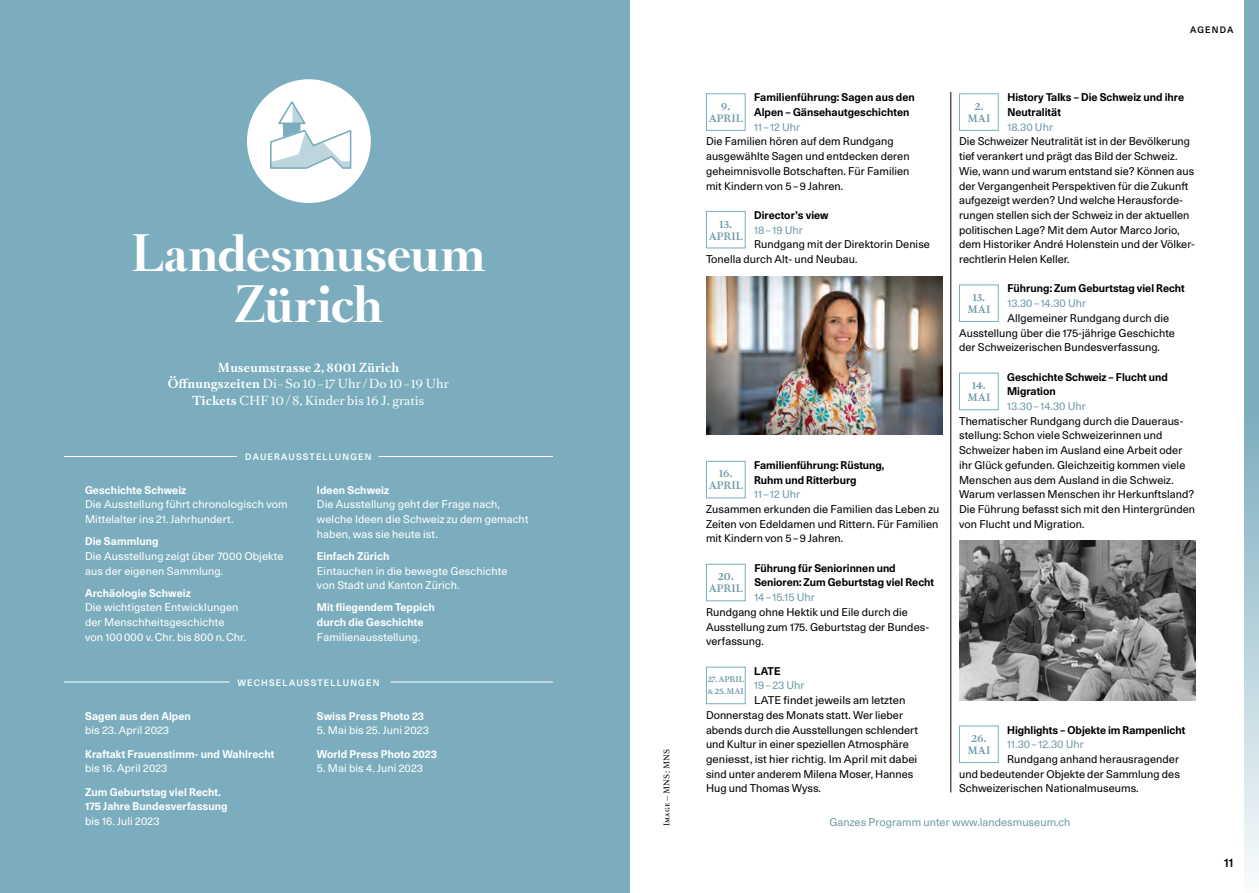
<style>
.page{position:relative;width:1259px;height:893px;background:#fff}
.page>*{position:absolute;margin:0;border:0;box-sizing:border-box;transform-origin:0 0}
.t1{font:700 45px/51px "Romain Headline";letter-spacing:-.005em;color:#fff;text-align:center}
.t2{font:500 12px "Unica 77 LL";color:#000}
.t3{font:11.85px/16.8px "Romain Text";letter-spacing:.005em;color:#fff;text-align:center}
.t4{font:10.8px/14.7px "Unica 77 LL";letter-spacing:.005em;color:#000}
.t5{font:10.8px/14.7px "Unica 77 LL";letter-spacing:.01em;color:#fff}
.t6{font:700 10.8px/14.7px "Unica 77 LL";color:#000}
.t7{font:700 10.8px/14.7px "Unica 77 LL";letter-spacing:.01em;color:#fff}
.t8{font:10.8px "Unica 77 LL";letter-spacing:.005em;color:#6f9baa}
.t9{font:700 9.75px/12px "Romain Text";letter-spacing:.005em;color:#6f9baa;text-align:center}
.t10{font:500 9px "Unica 77 LL";letter-spacing:.13em;color:#fff}
.t11{font:500 9px "Unica 77 LL";letter-spacing:.13em;color:#000}
.t12{font:700 7.5px/12px "Romain Text";color:#6f9baa}
.t13{font:7.5px "Romain Text";letter-spacing:.005em;color:#000}
.s1{font-weight:700}
.s2{font-size:6px}
</style>
<div class="page">
<div style="left:0;top:0;width:629px;height:893px;background:#7badbe"></div>
<div style="left:246px;top:78px;width:125px;height:126px;background:#fff;border-radius:50%"></div>
<svg style="left:270px;top:101px;width:82px;height:68px"></svg>
<hr style="left:378px;top:456px;width:175px;height:1px;background:#fff">
<hr style="left:64px;top:456px;width:173px;height:1px;background:#fff">
<hr style="left:390px;top:682px;width:163px;height:1px;background:#fff">
<hr style="left:64px;top:682px;width:166px;height:1px;background:#fff">
<svg style="left:1244px;top:0;width:15px;height:872px;background:#9bc0cd"></svg>
<div style="left:706px;top:93px;width:39px;height:38px;border:1px solid #7badbe"></div>
<div style="left:706px;top:211px;width:39px;height:37px;border:1px solid #7badbe"></div>
<div style="left:706px;top:461px;width:39px;height:37px;border:1px solid #7badbe"></div>
<div style="left:706px;top:564px;width:39px;height:37px;border:1px solid #7badbe"></div>
<div style="left:706px;top:667px;width:39px;height:37px;border:1px solid #7badbe"></div>
<div style="left:959px;top:93px;width:39px;height:38px;border:1px solid #7badbe"></div>
<div style="left:959px;top:285px;width:39px;height:37px;border:1px solid #7badbe"></div>
<div style="left:959px;top:373px;width:39px;height:37px;border:1px solid #7badbe"></div>
<div style="left:959px;top:726px;width:39px;height:37px;border:1px solid #7badbe"></div>
<hr style="left:950px;top:92px;width:1px;height:700px;background:#000">
<img style="left:959px;top:540px;width:236px;height:160px">
<img style="left:706px;top:277px;width:236px;height:157px">
<h1 class="t1" style="left:131px;top:229px;width:355px">Landesmuseum<br>Zürich</h1>
<p class="t3" style="left:168px;top:359px;width:282px"><span class="s1">Museumstrasse 2, 8001 Zürich<br>Öffnungszeiten</span> Di– So 10–17 Uhr /Do 10–19 Uhr<br><span class="s1">Tickets</span> CHF 10/8, Kinder bis 16 J. gratis</p>
<p class="t10" style="left:245px;top:450px;width:128px">DAUERAUSSTELLUNGEN</p>
<p class="t7" style="left:85px;top:482px;width:103px">Geschichte Schweiz</p>
<p class="t5" style="left:85px;top:497px;width:204px">Die Ausstellung führt chronologisch vom<br>Mittelalter ins 21. Jahrhundert.</p>
<p class="t7" style="left:85px;top:533px;width:75px">Die Sammlung</p>
<p class="t5" style="left:85px;top:548px;width:200px">Die Ausstellung zeigt über 7000 Objekte aus der eigenen Sammlung.</p>
<p class="t7" style="left:85px;top:585px;width:107px">Archäologie Schweiz</p>
<p class="t5" style="left:85px;top:599px;width:163px">Die wichtigsten Entwicklungen der Menschheitsgeschichte<br>von 100000 v. Chr. bis 800 n. Chr.</p>
<p class="t7" style="left:317px;top:482px;width:74px">Ideen Schweiz</p>
<p class="t5" style="left:317px;top:497px;width:213px">Die Ausstellung geht der Frage nach, welche Ideen die Schweiz zu dem gemacht haben, was sie heute ist.</p>
<p class="t7" style="left:317px;top:548px;width:74px">Einfach Zürich</p>
<p class="t5" style="left:317px;top:563px;width:192px">Eintauchen in die bewegte Geschichte von Stadt und Kanton Zürich.</p>
<p class="t7" style="left:317px;top:599px;width:119px">Mit fliegendem Teppich durch die Geschichte</p>
<p class="t5" style="left:317px;top:629px;width:105px">Familienausstellung.</p>
<p class="t10" style="left:237px;top:676px;width:144px">WECHSELAUSSTELLUNGEN</p>
<p class="t7" style="left:85px;top:708px;width:107px">Sagen aus den Alpen</p>
<p class="t5" style="left:85px;top:723px;width:85px">bis 23. April 2023</p>
<p class="t7" style="left:85px;top:746px;width:191px">Kraftakt Frauenstimm- und Wahlrecht</p>
<p class="t5" style="left:85px;top:761px;width:84px">bis 16. April 2023</p>
<p class="t7" style="left:85px;top:784px;width:144px">Zum Geburtstag viel Recht.<br>175 Jahre Bundesverfassung</p>
<p class="t5" style="left:85px;top:813px;width:76px">bis 16. Juli 2023</p>
<p class="t7" style="left:317px;top:708px;width:109px">Swiss Press Photo 23</p>
<p class="t5" style="left:317px;top:723px;width:113px">5. Mai bis 25. Juni 2023</p>
<p class="t7" style="left:317px;top:746px;width:121px">World Press Photo 2023</p>
<p class="t5" style="left:317px;top:761px;width:108px">5. Mai bis 4. Juni 2023</p>
<p class="t13" style="left:661px;top:826px;width:78px;rotate:-90deg">Image — MNS; MNS</p>
<p class="t11" style="left:1190px;top:23px;width:45px">AGENDA</p>
<p class="t9" style="left:709px;top:101px;width:36px">9.<br>APRIL</p>
<p class="t6" style="left:754px;top:90px;width:162px">Familienführung: Sagen aus den<br>Alpen – Gänsehautgeschichten</p>
<p class="t8" style="left:754px;top:119px;width:48px">11 – 12 Uhr</p>
<p class="t4" style="left:706px;top:134px;width:205px">Die Familien hören auf dem Rundgang ausgewählte Sagen und entdecken deren geheimnisvolle Botschaften. Für Familien mit Kindern von 5–9 Jahren.</p>
<p class="t9" style="left:709px;top:218px;width:36px">13.<br>APRIL</p>
<p class="t6" style="left:754px;top:207px;width:76px">Director’s view</p>
<p class="t8" style="left:754px;top:222px;width:50px">18– 19 Uhr</p>
<p class="t4" style="left:706px;top:237px;width:225px;text-indent:48px">Rundgang mit der Direktorin Denise<br>Tonella durch Alt- und Neubau.</p>
<p class="t9" style="left:709px;top:468px;width:36px">16.<br>APRIL</p>
<p class="t6" style="left:754px;top:457px;width:132px">Familienführung: Rüstung,<br>Ruhm und Ritterburg</p>
<p class="t8" style="left:754px;top:487px;width:48px">11 – 12 Uhr</p>
<p class="t4" style="left:706px;top:501px;width:235px;text-align:justify">Zusammen erkunden die Familien das Leben zu Zeiten von Edeldamen und Rittern. Für Familien mit Kindern von 5–9 Jahren.</p>
<p class="t9" style="left:709px;top:571px;width:36px">20.<br>APRIL</p>
<p class="t6" style="left:754px;top:560px;width:181px">Führung für Seniorinnen und<br>Senioren: Zum Geburtstag viel Recht</p>
<p class="t8" style="left:754px;top:590px;width:62px">14– 15.15 Uhr</p>
<p class="t4" style="left:706px;top:604px;width:225px">Rundgang ohne Hektik und Eile durch die<br>Ausstellung zum 175. Geburtstag der Bundes&shy;verfassung.</p>
<p class="t12" style="left:707px;top:674px;width:38px">27.APRIL <span class="s2">&amp;</span> 25.MAI</p>
<p class="t6" style="left:754px;top:663px;width:28px">LATE</p>
<p class="t8" style="left:754px;top:678px;width:52px">19– 23 Uhr</p>
<p class="t4" style="left:706px;top:692px;width:214px;text-indent:48px">LATE findet jeweils am letzten Donnerstag des Monats statt. Wer lieber abends durch die Ausstellungen schlendert und Kultur in einer speziellen Atmosphäre geniesst, ist hier richtig. Im April mit dabei sind unter anderem Milena Moser, Hannes Hug und Thomas Wyss.</p>
<p class="t9" style="left:967px;top:101px;width:24px">2.<br>MAI</p>
<p class="t6" style="left:1007px;top:90px;width:178px">History Talks – Die Schweiz und ihre<br>Neutralität</p>
<p class="t8" style="left:1007px;top:119px;width:47px">18.30 Uhr</p>
<p class="t4" style="left:959px;top:134px;width:237px">Die Schweizer Neutralität ist in der Bevölkerung tief verankert und prägt das Bild der Schweiz.<br>Wie, wann und warum entstand sie? Können aus der Vergangenheit Perspektiven für die Zukunft aufgezeigt werden? Und welche Herausforde&shy;rungen stellen sich der Schweiz in der aktuellen politischen Lage? Mit dem Autor Marco Jorio, dem Historiker André Holenstein und der Völker&shy;rechtlerin Helen Keller.</p>
<p class="t9" style="left:967px;top:292px;width:24px">13.<br>MAI</p>
<p class="t6" style="left:1007px;top:281px;width:179px">Führung: Zum Geburtstag viel Recht</p>
<p class="t8" style="left:1007px;top:296px;width:80px">13.30– 14.30 Uhr</p>
<p class="t4" style="left:959px;top:310px;width:217px;text-indent:48px">Allgemeiner Rundgang durch die<br>Ausstellung über die 175-jährige Geschichte der Schweizerischen Bundesverfassung.</p>
<p class="t9" style="left:967px;top:380px;width:24px">14.<br>MAI</p>
<p class="t6" style="left:1007px;top:369px;width:162px">Geschichte Schweiz – Flucht und<br>Migration</p>
<p class="t8" style="left:1007px;top:398px;width:80px">13.30– 14.30 Uhr</p>
<p class="t4" style="left:959px;top:413px;width:237px">Thematischer Rundgang durch die Daueraus&shy;stellung: Schon viele Schweizerinnen und Schweizer haben im Ausland eine Arbeit oder ihr Glück gefunden. Gleichzeitig kommen viele Menschen aus dem Ausland in die Schweiz.<br>Warum verlassen Menschen ihr Herkunftsland?<br>Die Führung befasst sich mit den Hintergründen von Flucht und Migration.</p>
<p class="t6" style="left:1007px;top:722px;width:180px">Highlights – Objekte im Rampenlicht</p>
<p class="t8" style="left:1007px;top:737px;width:78px">11.30– 12.30 Uhr</p>
<p class="t4" style="left:959px;top:751px;width:222px;text-align:justify;text-indent:48px">Rundgang anhand herausragender und bedeutender Objekte der Sammlung des Schweizerischen Nationalmuseums.</p>
<p class="t9" style="left:967px;top:733px;width:24px">26.<br>MAI</p>
<p class="t8" style="left:829px;top:814px;width:243px">Ganzes Programm unter www.landesmuseum.ch</p>
<p class="t2" style="left:1224px;top:854px;width:11px">11</p>
</div>
